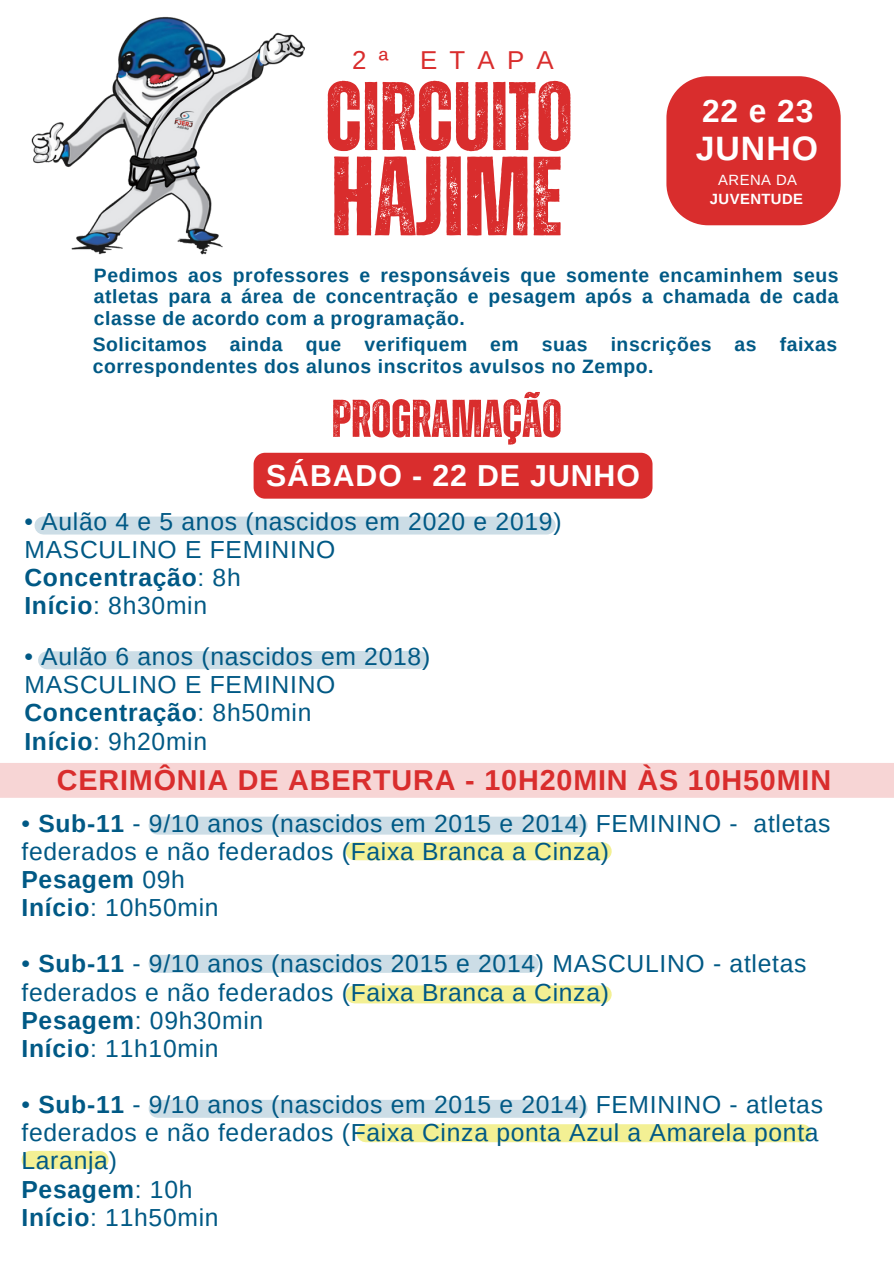
<style>
.page{position:relative;width:894px;height:1264px;background:#fff}
.page>*{position:absolute;margin:0;border:0;box-sizing:border-box;transform-origin:0 0}
.t1{font:700 112.35px "Zuume Rough";color:#d92d2d}
.t2{font:700 97.2px "Zuume Rough";color:#d92d2d}
.t3{font:700 53.1px "Zuume Rough";color:#d92d2d}
.t4{font:700 33.75px "Arimo";letter-spacing:.03em;color:#fff}
.t5{font:700 31.65px "Arimo";color:#fff}
.t6{font:700 30.3px "Arimo";letter-spacing:.03em;color:#fff}
.t7{font:700 28.8px "Arimo";letter-spacing:.03em;color:#d92d2d}
.t8{font:25.8px "Arimo";letter-spacing:.475em;color:#d92d2d}
.t9{font:24.6px/28.2px "Arimo";letter-spacing:.03em;color:#005985}
.t10{font:700 24.6px "Arimo";letter-spacing:.03em;color:#005985}
.t11{font:700 19.35px/21.3px "Arimo";letter-spacing:.03em;color:#005985;text-align:justify}
.t12{font:700 14.85px "Arimo";letter-spacing:.03em;color:#fff}
.t13{font:14.85px "Arimo";letter-spacing:.03em;color:#fff}
.s1{font-weight:400}
.s2{font-weight:700}
</style>
<div class="page">
<img style="left:31px;top:16px;width:273px;height:239px">
<div style="left:253px;top:453px;width:399px;height:45px;background:#d92d2d"></div>
<div style="left:666px;top:76px;width:174px;height:149px;background:#d92d2d;border-radius:42px"></div>
<div style="left:0;top:763px;width:893px;height:34px;background:#f7d5d5"></div>
<div style="left:43px;top:516px;width:503px;height:18px;background:#ccdde6"></div>
<div style="left:157px;top:954px;width:373px;height:18px;background:#ccdde6"></div>
<div style="left:157px;top:816px;width:421px;height:18px;background:#ccdde6"></div>
<div style="left:365px;top:1124px;width:437px;height:18px;background:#f3f094"></div>
<div style="left:30px;top:1150px;width:70px;height:18px;background:#f3f094"></div>
<div style="left:354px;top:842px;width:248px;height:18px;background:#f3f094"></div>
<div style="left:157px;top:1099px;width:421px;height:18px;background:#ccdde6"></div>
<div style="left:354px;top:985px;width:248px;height:18px;background:#f3f094"></div>
<div style="left:47px;top:651px;width:372px;height:18px;background:#ccdde6"></div>
<h2 class="t8" style="left:352px;top:46px;width:203px">2ª ETAPA</h2>
<p class="t2" style="left:325px;top:72px;width:249px">CIRCUITO</p>
<p class="t1" style="left:331px;top:145px;width:233px">HAJIME</p>
<p class="t5" style="left:701px;top:93px;width:113px">22 e 23</p>
<p class="t4" style="left:695px;top:129px;width:124px">JUNHO</p>
<h3 class="t13" style="left:718px;top:171px;width:80px">ARENA DA</h3>
<h6 class="t12" style="left:709px;top:191px;width:95px">JUVENTUDE</h6>
<p class="t11" style="left:94px;top:264px;width:746px">Pedimos aos professores e responsáveis que somente encaminhem seus atletas para a área de concentração e pesagem após a chamada de cada classe de acordo com a programação.</p>
<h1 class="t11" style="left:93px;top:334px;width:746px">Solicitamos ainda que verifiquem em suas inscrições as faixas correspondentes dos alunos inscritos avulsos no Zempo.</h1>
<p class="t3" style="left:331px;top:394px;width:232px">PROGRAMAÇÃO</p>
<h4 class="t6" style="left:266px;top:458px;width:375px">SÁBADO - 22 DE JUNHO</h4>
<p class="t9" style="left:24px;top:507px;width:538px">• Aulão 4 e 5 anos (nascidos em 2020 e 2019)</p>
<p class="t9" style="left:24px;top:535px;width:312px">MASCULINO E FEMININO</p>
<p class="t10" style="left:24px;top:564px;width:218px">Concentração<span class="s1">: 8h</span></p>
<p class="t9" style="left:24px;top:591px;width:184px"><span class="s2">Início</span>: 8h30min</p>
<p class="t9" style="left:24px;top:642px;width:407px">• Aulão 6 anos (nascidos em 2018)</p>
<p class="t9" style="left:24px;top:670px;width:312px">MASCULINO E FEMININO</p>
<p class="t10" style="left:24px;top:699px;width:288px">Concentração<span class="s1">: 8h50min</span></p>
<p class="t9" style="left:24px;top:727px;width:184px"><span class="s2">Início</span>: 9h20min</p>
<p class="t7" style="left:57px;top:763px;width:775px">CERIMÔNIA DE ABERTURA - 10H20MIN ÀS 10H50MIN</p>
<p class="t9" style="left:21px;top:809px;width:810px">• <span class="s2">Sub-11</span> - 9/10 anos (nascidos em 2015 e 2014) FEMININO - atletas federados e não federados (Faixa Branca a Cinza)</p>
<p class="t10" style="left:21px;top:865px;width:165px">Pesagem <span class="s1">09h</span></p>
<p class="t9" style="left:21px;top:893px;width:199px"><span class="s2">Início</span>: 10h50min</p>
<p class="t9" style="left:21px;top:949px;width:786px">• <span class="s2">Sub-11</span> - 9/10 anos (nascidos 2015 e 2014) MASCULINO - atletas federados e não federados (Faixa Branca a Cinza)</p>
<h6 class="t9" style="left:21px;top:1006px;width:243px"><span class="s2">Pesagem</span>: 09h30min</h6>
<p class="t9" style="left:21px;top:1034px;width:199px"><span class="s2">Início</span>: 11h10min</p>
<p class="t9" style="left:21px;top:1090px;width:802px">• <span class="s2">Sub-11</span> - 9/10 anos (nascidos em 2015 e 2014) FEMININO - atletas federados e não federados (Faixa Cinza ponta Azul a Amarela ponta<br>Laranja)</p>
<p class="t10" style="left:21px;top:1175px;width:172px">Pesagem<span class="s1">: 10h</span></p>
<p class="t9" style="left:21px;top:1203px;width:199px"><span class="s2">Início</span>: 11h50min</p>
</div>
